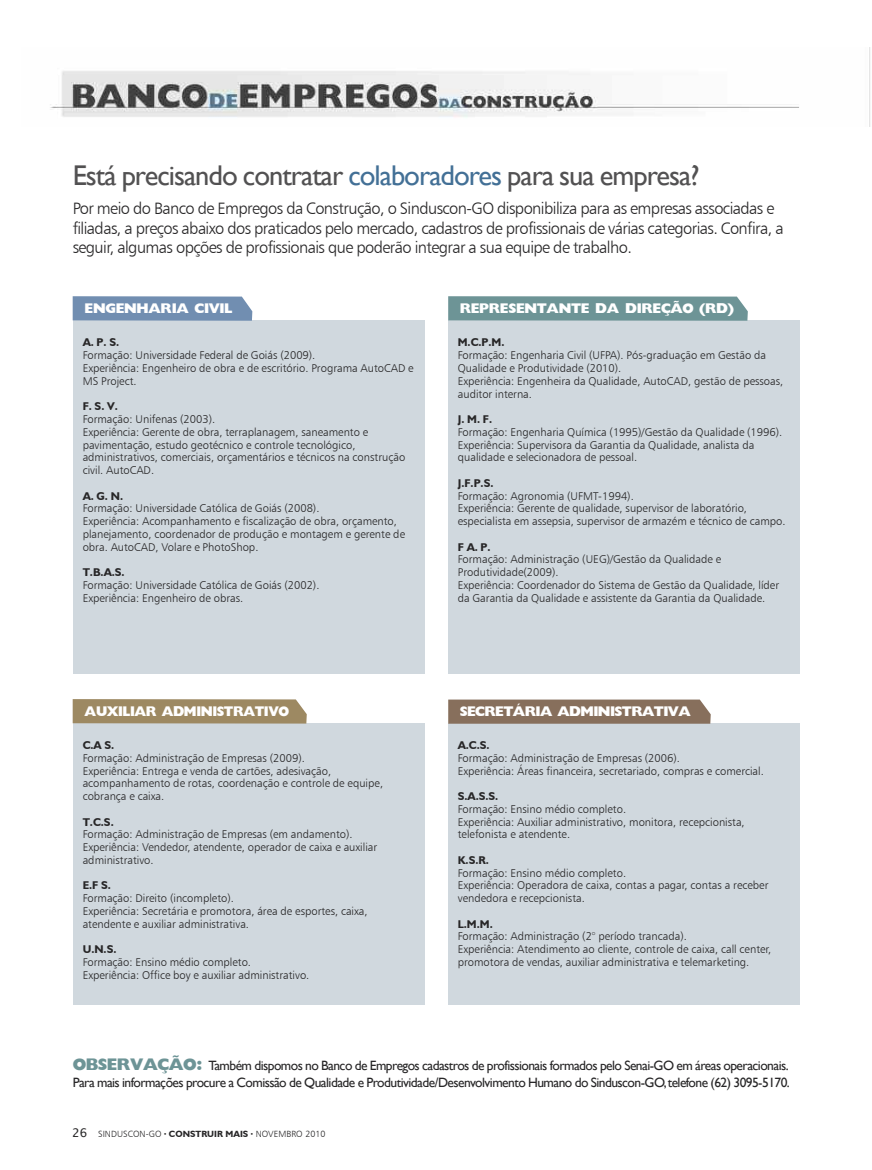
<style>
.page{position:relative;width:872px;height:1170px;background:#fff}
.page>*{position:absolute;margin:0;border:0;box-sizing:border-box;transform-origin:0 0}
.t1{font:28.5px "Gill Sans";letter-spacing:-.035em;color:#525152}
.t2{font:16.5px/19.5px "Humanist 777 BT Light B";letter-spacing:-.035em;color:#272627}
.t3{font:800 15px "Giligan";letter-spacing:-.045em;color:#fff}
.t4{font:800 15px "Giligan";letter-spacing:-.045em;color:#fff;scale:.95 1}
.t5{font:13.5px/16.8px "Gill Sans";letter-spacing:-.04em;color:#272627}
.t6{font:11.25px/12.8px "Humanist 777 BT Light B";color:#272627}
.t7{font:700 11.25px "Humanist 521 BT";color:#272627}
.t8{font:9px "Humanist 777 BT Light B";letter-spacing:.005em;color:#272627}
.s1{color:#437096}
.s2{font-family:"Giligan";font-weight:800;font-size:18px;color:#6d9496}
.s3{font-family:"Lucida Grande";font-size:12px}
.s4{font-family:"Humanist 521 BT";font-weight:700}
</style>
<div class="page">
<div style="left:73px;top:321px;width:351px;height:352px;background:#d0d8de"></div>
<svg style="left:73px;top:296px;width:179px;height:25px;background:#7792b4"></svg>
<div style="left:448px;top:321px;width:352px;height:352px;background:#d0d8de"></div>
<svg style="left:448px;top:296px;width:300px;height:25px;background:#72989a"></svg>
<div style="left:448px;top:723px;width:352px;height:281px;background:#d0d8de"></div>
<div style="left:448px;top:699px;width:262px;height:24px;background:#876f5c"></div>
<div style="left:73px;top:723px;width:351px;height:281px;background:#d0d8de"></div>
<div style="left:73px;top:699px;width:234px;height:24px;background:#9d8962"></div>
<img style="left:50px;top:47px;width:820px;height:79px">
<h1 class="t1" style="left:73px;top:159px;width:628px">está precisando contratar <span class="s1">colaboradores</span> para sua empresa?</h1>
<p class="t2" style="left:73px;top:198px;width:712px">Por meio do Banco de Empregos da Construção, o Sinduscon-GO disponibiliza para as empresas associadas e filiadas, a preços abaixo dos praticados pelo mercado, cadastros de profissionais de várias categorias. Confira, a seguir, algumas opções de profissionais que poderão integrar a sua equipe de trabalho.</p>
<h3 class="t3" style="left:85px;top:299px;width:150px">ENGENHARIA CIVIL</h3>
<p class="t7" style="left:83px;top:335px;width:38px">A. P. S.</p>
<p class="t6" style="left:83px;top:349px;width:332px">Formação: Universidade Federal de Goiás (2009).<br>Experiência: Engenheiro de obra e de escritório. Programa AutoCAD e<br>MS Project.</p>
<p class="t7" style="left:83px;top:399px;width:37px">F. S. V.</p>
<p class="t6" style="left:83px;top:412px;width:324px">Formação: Unifenas (2003).<br>Experiência: Gerente de obra, terraplanagem, saneamento e pavimentação, estudo geotécnico e controle tecnológico, administrativos, comerciais, orçamentários e técnicos na construção civil. AutoCAD.</p>
<p class="t7" style="left:83px;top:488px;width:42px">A. G. N.</p>
<p class="t6" style="left:83px;top:502px;width:324px">Formação: Universidade Católica de Goiás (2008).<br>Experiência: Acompanhamento e fiscalização de obra, orçamento, planejamento, coordenador de produção e montagem e gerente de obra. AutoCAD, Volare e PhotoShop.</p>
<p class="t7" style="left:83px;top:565px;width:43px">T.B.A.S.</p>
<p class="t6" style="left:83px;top:578px;width:238px">Formação: Universidade Católica de Goiás (2002).<br>Experiência: Engenheiro de obras.</p>
<h3 class="t4" style="left:85px;top:702px;width:217px">AUXILIAR ADMINISTRATIVO</h3>
<p class="t7" style="left:83px;top:738px;width:33px">C.A S.</p>
<p class="t6" style="left:83px;top:751px;width:302px">Formação: Administração de Empresas (2009).<br>Experiência: Entrega e venda de cartões, adesivação, acompanhamento de rotas, coordenação e controle de equipe, cobrança e caixa.</p>
<p class="t7" style="left:83px;top:814px;width:33px">T.C.S.</p>
<p class="t6" style="left:83px;top:827px;width:296px">Formação: Administração de Empresas (em andamento).<br>Experiência: Vendedor, atendente, operador de caixa e auxiliar administrativo.</p>
<p class="t7" style="left:83px;top:878px;width:30px">E.F S.</p>
<p class="t6" style="left:83px;top:891px;width:286px">Formação: Direito (incompleto).<br>Experiência: Secretária e promotora, área de esportes, caixa, atendente e auxiliar administrativa.</p>
<p class="t7" style="left:83px;top:942px;width:35px">U.N.S.</p>
<p class="t6" style="left:83px;top:955px;width:228px">Formação: Ensino médio completo.<br>Experiência: Office boy e auxiliar administrativo.</p>
<h3 class="t3" style="left:460px;top:299px;width:276px">REPRESENTANTE DA DIREÇÃO (RD)</h3>
<p class="t7" style="left:458px;top:335px;width:48px">M.C.P.M.</p>
<p class="t6" style="left:458px;top:349px;width:327px">Formação: Engenharia Civil (UFPA). Pós-graduação em Gestão da Qualidade e Produtividade (2010).<br>Experiência: Engenheira da Qualidade, AutoCAD, gestão de pessoas, auditor interna.</p>
<p class="t7" style="left:458px;top:412px;width:36px">J. M. F.</p>
<p class="t6" style="left:458px;top:425px;width:326px">Formação: Engenharia Química (1995)/Gestão da Qualidade (1996).<br>Experiência: Supervisora da Garantia da Qualidade, analista da qualidade e selecionadora de pessoal.</p>
<p class="t7" style="left:458px;top:476px;width:37px">J.F.P.S.</p>
<p class="t6" style="left:458px;top:489px;width:329px">Formação: Agronomia (UFMT-1994).<br>Experiência: Gerente de qualidade, supervisor de laboratório, especialista em assepsia, supervisor de armazém e técnico de campo.</p>
<p class="t7" style="left:458px;top:539px;width:34px">F A. P.</p>
<p class="t6" style="left:458px;top:553px;width:323px">Formação: Administração (UEG)/Gestão da Qualidade e Produtividade(2009).<br>Experiência: Coordenador do Sistema de Gestão da Qualidade, líder da Garantia da Qualidade e assistente da Garantia da Qualidade.</p>
<h3 class="t3" style="left:460px;top:702px;width:233px">SECRETÁRIA ADMINISTRATIVA</h3>
<p class="t7" style="left:458px;top:738px;width:33px">A.C.S.</p>
<p class="t6" style="left:458px;top:751px;width:308px">Formação: Administração de Empresas (2006).<br>Experiência: Áreas financeira, secretariado, compras e comercial.</p>
<p class="t7" style="left:458px;top:789px;width:42px">S.A.S.S.</p>
<p class="t6" style="left:458px;top:802px;width:288px">Formação: Ensino médio completo.<br>Experiência: Auxiliar administrativo, monitora, recepcionista, telefonista e atendente.</p>
<p class="t7" style="left:458px;top:853px;width:33px">K.S.R.</p>
<p class="t6" style="left:458px;top:866px;width:312px">Formação: Ensino médio completo.<br>Experiência: Operadora de caixa, contas a pagar, contas a receber vendedora e recepcionista.</p>
<p class="t7" style="left:458px;top:916px;width:36px">L.M.M.</p>
<p class="t6" style="left:458px;top:929px;width:315px">Formação: Administração (2° período trancada).<br>Experiência: Atendimento ao cliente, controle de caixa, call center, promotora de vendas, auxiliar administrativa e telemarketing.</p>
<p class="t5" style="left:73px;top:1056px;width:718px"><span class="s2">OBSERVAÇÃO:</span> também dispomos no banco de empregos cadastros de profissionais formados pelo senai-go em áreas operacionais.<br>Para mais informações procure a comissão de Qualidade e Produtividade/desenvolvimento Humano do sinduscon-go,telefone (62) 3095-5170.</p>
<p class="t8" style="left:72px;top:1128px;width:255px"><span class="s3">26</span> SINDUSCON-GO ● <span class="s4">CONSTRUIR MAIS</span> ● NOVEMBRO 2010</p>
</div>
